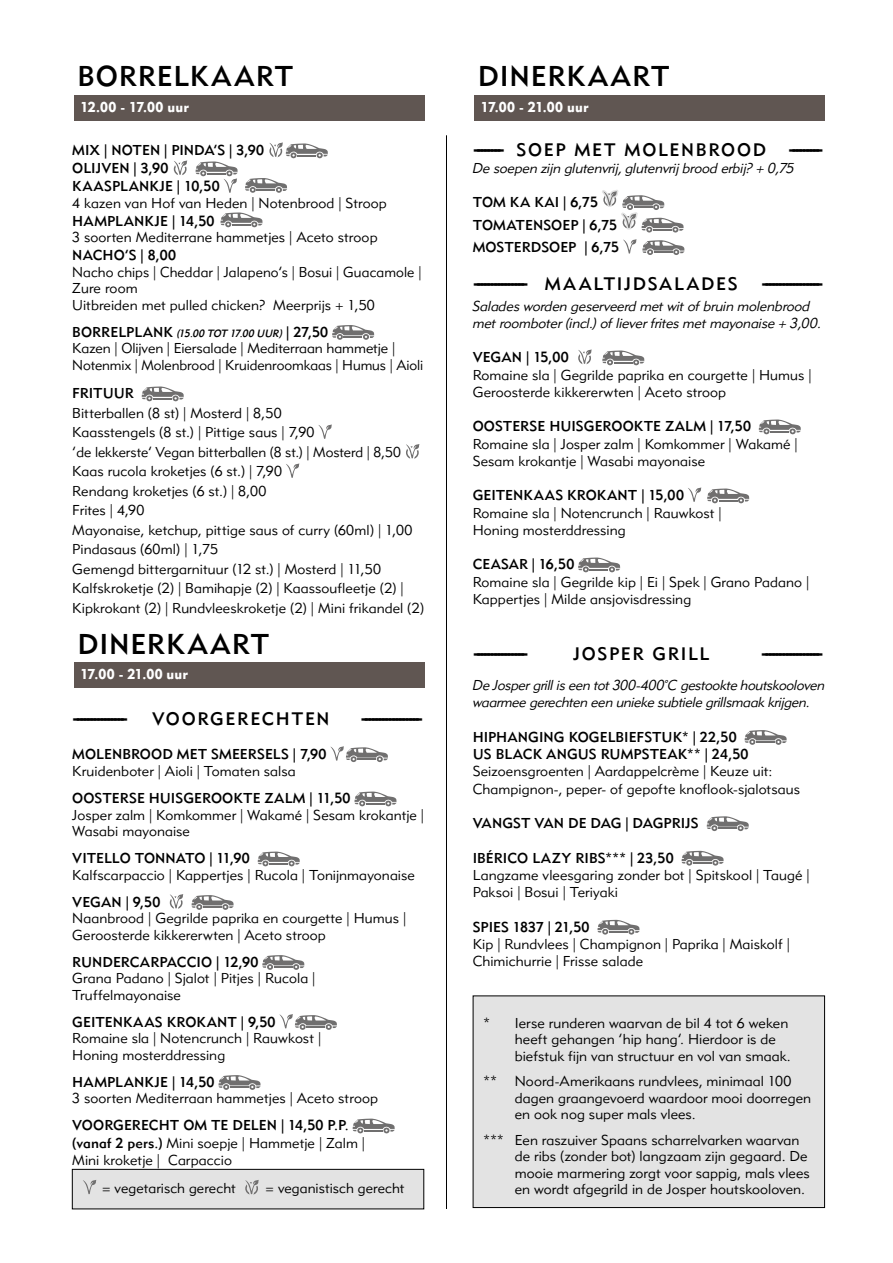
<style>
.page{position:relative;width:893px;height:1263px;background:#fff}
.page>*{position:absolute;margin:0;border:0;box-sizing:border-box;transform-origin:0 0}
.t1{font:28.5px "Metro Medium Two";letter-spacing:.03em;color:#000}
.t2{font:25.5px "Metro Medium Two";color:#000}
.t3{font:18px "Metro Medium Two";letter-spacing:.085em;color:#000}
.t4{font:14.25px/16.5px "Metro Lite Two";letter-spacing:.005em;color:#000}
.t5{font:14.25px/22.5px "Metro Medium Two";color:#000}
.t6{font:14.25px/17.2px "Metro Lite Two Oblique";letter-spacing:-.01em;color:#000}
.t7{font:14.25px "Metro Black Two";letter-spacing:.005em;color:#fff}
.t8{font:10.5px "Metro Medium Two Oblique";letter-spacing:-.03em;color:#000}
.s1{font-family:"Metro Medium Two";font-size:14.25px}
.s2{font-size:18px}
.s3{font-family:"Metro Medium Two"}
</style>
<div class="page">
<div style="left:473px;top:996px;width:352px;height:211px;background:#e3e3e3"></div>
<div style="left:473px;top:995px;width:352px;height:213px;border:1px solid #000"></div>
<svg style="left:602px;top:190px;width:82px;height:65px"></svg>
<svg style="left:578px;top:349px;width:14px;height:16px"></svg>
<svg style="left:602px;top:350px;width:42px;height:15px"></svg>
<svg style="left:759px;top:419px;width:42px;height:15px"></svg>
<svg style="left:688px;top:487px;width:13px;height:15px"></svg>
<svg style="left:707px;top:488px;width:42px;height:15px"></svg>
<svg style="left:578px;top:557px;width:42px;height:15px"></svg>
<svg style="left:745px;top:730px;width:42px;height:15px"></svg>
<svg style="left:707px;top:816px;width:42px;height:15px"></svg>
<svg style="left:682px;top:851px;width:42px;height:15px"></svg>
<svg style="left:597px;top:920px;width:43px;height:15px"></svg>
<svg style="left:173px;top:160px;width:65px;height:33px"></svg>
<svg style="left:245px;top:142px;width:83px;height:51px"></svg>
<svg style="left:220px;top:212px;width:43px;height:15px"></svg>
<svg style="left:332px;top:325px;width:42px;height:15px"></svg>
<svg style="left:142px;top:386px;width:42px;height:15px"></svg>
<svg style="left:318px;top:424px;width:14px;height:15px"></svg>
<svg style="left:406px;top:444px;width:14px;height:15px"></svg>
<svg style="left:286px;top:463px;width:13px;height:15px"></svg>
<div style="left:474px;top:95px;width:351px;height:26px;background:#605652"></div>
<div style="left:74px;top:95px;width:350px;height:26px;background:#605652"></div>
<svg style="left:330px;top:746px;width:58px;height:16px"></svg>
<svg style="left:354px;top:791px;width:43px;height:15px"></svg>
<svg style="left:258px;top:851px;width:42px;height:15px"></svg>
<svg style="left:169px;top:894px;width:65px;height:16px"></svg>
<svg style="left:262px;top:955px;width:42px;height:15px"></svg>
<svg style="left:279px;top:1014px;width:58px;height:16px"></svg>
<svg style="left:218px;top:1075px;width:43px;height:15px"></svg>
<svg style="left:353px;top:1118px;width:42px;height:15px"></svg>
<div style="left:74px;top:662px;width:350px;height:26px;background:#605652"></div>
<hr style="left:446px;top:135px;width:1px;height:1074px;background:#000">
<div style="left:72px;top:1169px;width:352px;height:40px;background:#e3e3e3"></div>
<div style="left:72px;top:1169px;width:352px;height:40px;border:1px solid #000"></div>
<svg style="left:83px;top:1180px;width:13px;height:14px"></svg>
<svg style="left:241px;top:1168px;width:21px;height:42px"></svg>
<h1 class="t1" style="left:78px;top:59px;width:217px">BORRELKAART</h1>
<p class="t7" style="left:81px;top:98px;width:110px">12.00 - 17.00 uur</p>
<p class="t5" style="left:72px;top:141px;width:193px;line-height:18px">MIX | NOTEN | PINDA’S | 3,90<br>OLIJVEN | 3,90<br>KAASPLANKJE | 10,50</p>
<p class="t4" style="left:72px;top:194px;width:316px">4 kazen van Hof van Heden | Notenbrood | Stroop</p>
<p class="t5" style="left:72px;top:209px;width:144px">HAMPLANKJE | 14,50</p>
<p class="t4" style="left:72px;top:229px;width:307px">3 soorten Mediterrane hammetjes | Aceto stroop</p>
<p class="t5" style="left:72px;top:244px;width:105px">NACHO’S | 8,00</p>
<p class="t4" style="left:72px;top:263px;width:351px">Nacho chips | Cheddar | Jalapeno’s | Bosui | Guacamole |<br>Zure room<br>Uitbreiden met pulled chicken? Meerprijs + 1,50</p>
<p class="t8" style="left:72px;top:327px;width:257px"><span class="s1">BORRELPLANK</span> (15.00 TOT 17.00 UUR) <span class="s1">| 27,50</span></p>
<p class="t4" style="left:72px;top:340px;width:352px">Kazen | Olijven | Eiersalade | Mediterraan hammetje |<br>Notenmix | Molenbrood | Kruidenroomkaas | Humus | Aioli</p>
<p class="t5" style="left:72px;top:382px;width:63px">FRITUUR</p>
<p class="t4" style="left:72px;top:403px;width:353px;line-height:19.5px">Bitterballen (8 st) | Mosterd | 8,50<br>Kaasstengels (8 st.) | Pittige saus | 7,90<br>‘de lekkerste’ Vegan bitterballen (8 st.) | Mosterd | 8,50<br>Kaas rucola kroketjes (6 st.) | 7,90<br>Rendang kroketjes (6 st.) | 8,00<br>Frites | 4,90<br>Mayonaise, ketchup, pittige saus of curry (60ml) | 1,00<br>Pindasaus (60ml) | 1,75<br>Gemengd bittergarnituur (12 st.) | Mosterd | 11,50<br>Kalfskroketje (2) | Bamihapje (2) | Kaassoufleetje (2) | Kipkrokant (2) | Rundvleeskroketje (2) | Mini frikandel (2)</p>
<h1 class="t1" style="left:78px;top:627px;width:193px">DINERKAART</h1>
<p class="t7" style="left:81px;top:665px;width:109px">17.00 - 21.00 uur</p>
<h2 class="t2" style="left:72px;top:700px;width:353px">--------------- <span class="s2">V O O R G E R E C H T E N</span> -----------------</h2>
<p class="t5" style="left:72px;top:743px;width:256px">MOLENBROOD MET SMEERSELS | 7,90</p>
<p class="t4" style="left:72px;top:763px;width:225px">Kruidenboter | Aioli | Tomaten salsa</p>
<p class="t5" style="left:72px;top:787px;width:280px">OOSTERSE HUISGEROOKTE ZALM | 11,50</p>
<p class="t4" style="left:72px;top:806px;width:353px">Josper zalm | Komkommer | Wakamé | Sesam krokantje |<br>Wasabi mayonaise</p>
<p class="t5" style="left:72px;top:847px;width:179px">VITELLO TONNATO | 11,90</p>
<p class="t4" style="left:72px;top:866px;width:344px">Kalfscarpaccio | Kappertjes | Rucola | Tonijnmayonaise</p>
<p class="t5" style="left:72px;top:890px;width:90px">VEGAN | 9,50</p>
<p class="t4" style="left:72px;top:910px;width:335px">Naanbrood | Gegrilde paprika en courgette | Humus |<br>Geroosterde kikkererwten | Aceto stroop</p>
<p class="t5" style="left:72px;top:950px;width:188px">RUNDERCARPACCIO | 12,90</p>
<p class="t4" style="left:72px;top:970px;width:245px">Grana Padano | Sjalot | Pitjes | Rucola |<br>Truffelmayonaise</p>
<p class="t5" style="left:72px;top:1010px;width:205px">GEITENKAAS KROKANT | 9,50</p>
<p class="t4" style="left:72px;top:1030px;width:250px">Romaine sla | Notencrunch | Rauwkost |<br>Honing mosterddressing</p>
<p class="t5" style="left:72px;top:1070px;width:144px">HAMPLANKJE | 14,50</p>
<p class="t4" style="left:72px;top:1090px;width:307px">3 soorten Mediterraan hammetjes | Aceto stroop</p>
<p class="t5" style="left:72px;top:1114px;width:278px">VOORGERECHT OM TE DELEN | 14,50 P.P.</p>
<p class="t4" style="left:72px;top:1135px;width:294px"><span class="s3">(vanaf 2 pers.)</span> Mini soepje | Hammetje | Zalm |<br>Mini kroketje | Carpaccio</p>
<p class="t4" style="left:102px;top:1179px;width:135px">= vegetarisch gerecht</p>
<p class="t4" style="left:266px;top:1179px;width:141px">= veganistisch gerecht</p>
<h1 class="t1" style="left:478px;top:59px;width:193px">DINERKAART</h1>
<p class="t7" style="left:481px;top:98px;width:109px">17.00 - 21.00 uur</p>
<h2 class="t2" style="left:473px;top:132px;width:353px">-------- <span class="s2">SOEP MET MOLENBROOD</span> ---------</h2>
<p class="t6" style="left:473px;top:159px;width:323px">De soepen zijn glutenvrij, glutenvrij brood erbij? + 0,75</p>
<p class="t5" style="left:473px;top:191px;width:148px">TOM KA KAI | 6,75<br>TOMATENSOEP | 6,75<br>MOSTERDSOEP | 6,75</p>
<h2 class="t2" style="left:473px;top:265px;width:353px">--------------- <span class="s2">M A A L T I J D S A L A D E S</span> -----------------</h2>
<p class="t6" style="left:473px;top:297px;width:350px">Salades worden geserveerd met wit of bruin molenbrood met roomboter (incl.) of liever frites met mayonaise + 3,00.</p>
<p class="t5" style="left:473px;top:346px;width:98px">VEGAN | 15,00</p>
<p class="t4" style="left:473px;top:366px;width:340px;line-height:17.2px">Romaine sla | Gegrilde paprika en courgette | Humus |<br>Geroosterde kikkererwten | Aceto stroop</p>
<p class="t5" style="left:473px;top:415px;width:280px">OOSTERSE HUISGEROOKTE ZALM | 17,50</p>
<p class="t4" style="left:473px;top:435px;width:327px;line-height:17.2px">Romaine sla | Josper zalm | Komkommer | Wakamé |<br>Sesam krokantje | Wasabi mayonaise</p>
<p class="t5" style="left:473px;top:484px;width:213px">GEITENKAAS KROKANT | 15,00</p>
<p class="t4" style="left:473px;top:504px;width:250px;line-height:17.2px">Romaine sla | Notencrunch | Rauwkost |<br>Honing mosterddressing</p>
<p class="t5" style="left:473px;top:553px;width:103px">CEASAR | 16,50</p>
<p class="t4" style="left:473px;top:573px;width:338px;line-height:17.2px">Romaine sla | Gegrilde kip | Ei | Spek | Grano Padano |<br>Kappertjes | Milde ansjovisdressing</p>
<h2 class="t2" style="left:473px;top:636px;width:57px">---------------</h2>
<p class="t3" style="left:573px;top:643px;width:138px">JOSPER GRILL</p>
<h2 class="t2" style="left:761px;top:636px;width:64px">-----------------</h2>
<p class="t6" style="left:473px;top:676px;width:354px">De Josper grill is een tot 300-400˚C gestookte houtskooloven waarmee gerechten een unieke subtiele grillsmaak krijgen.</p>
<p class="t5" style="left:473px;top:728px;width:277px;line-height:17.2px">HIPHANGING KOGELBIEFSTUK* | 22,50<br>US BLACK ANGUS RUMPSTEAK** | 24,50</p>
<p class="t4" style="left:473px;top:763px;width:329px;line-height:17.2px">Seizoensgroenten | Aardappelcrème | Keuze uit:<br>Champignon-, peper- of gepofte knoflook-sjalotsaus</p>
<p class="t5" style="left:473px;top:812px;width:228px">VANGST VAN DE DAG | DAGPRIJS</p>
<p class="t5" style="left:473px;top:846px;width:202px">IBÉRICO LAZY RIBS*** | 23,50</p>
<p class="t4" style="left:473px;top:866px;width:339px;line-height:17.2px">Langzame vleesgaring zonder bot | Spitskool | Taugé |<br>Paksoi | Bosui | Teriyaki</p>
<p class="t5" style="left:473px;top:915px;width:118px">SPIES 1837 | 21,50</p>
<p class="t4" style="left:473px;top:935px;width:319px;line-height:17.2px">Kip | Rundvlees | Champignon | Paprika | Maiskolf |<br>Chimichurrie | Frisse salade</p>
<p class="t4" style="left:515px;top:1014px;width:278px;text-indent:-32px">* Ierse runderen waarvan de bil 4 tot 6 weken heeft gehangen ‘hip hang’. Hierdoor is de biefstuk fijn van structuur en vol van smaak.</p>
<p class="t4" style="left:515px;top:1073px;width:298px;text-indent:-32px">** Noord-Amerikaans rundvlees, minimaal 100 dagen graangevoerd waardoor mooi doorregen en ook nog super mals vlees.</p>
<p class="t4" style="left:515px;top:1131px;width:297px;text-indent:-32px">*** Een raszuiver Spaans scharrelvarken waarvan de ribs (zonder bot) langzaam zijn gegaard. De mooie marmering zorgt voor sappig, mals vlees en wordt afgegrild in de Josper houtskooloven.</p>
</div>
